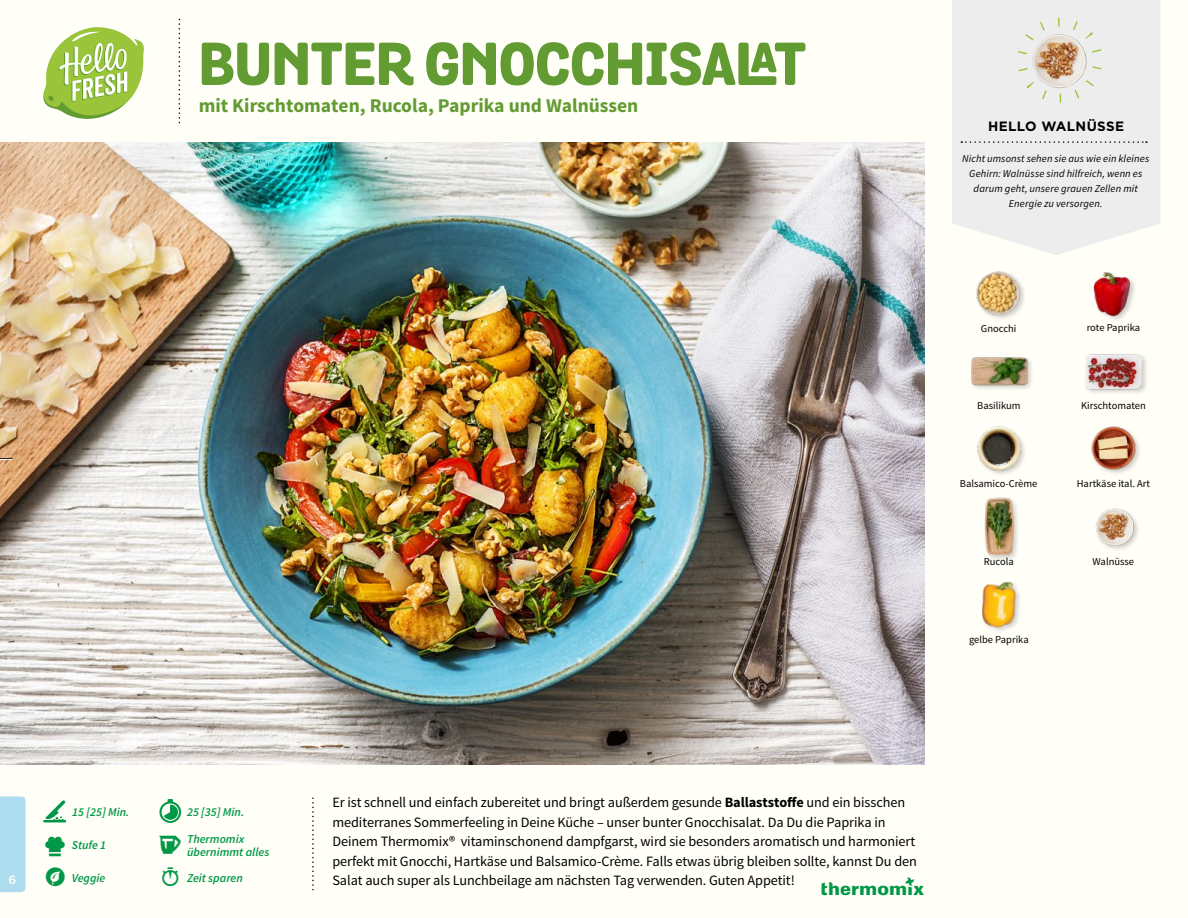
<style>
.page{position:relative;width:1188px;height:918px;background:#fffef7}
.page>*{position:absolute;margin:0;border:0;box-sizing:border-box;transform-origin:0 0}
.t1{font:800 58.5px "Grota Rounded";color:#619b31}
.t2{font:700 19.5px "Source Sans Pro";color:#619b31}
.t3{font:14.25px/19.5px "Source Sans Pro";letter-spacing:-.005em;color:#000}
.t4{font:700 13.5px "Gotham";letter-spacing:.03em;color:#000}
.t5{font:italic 600 12px/13.2px "Source Sans Pro";color:#009847}
.t6{font:500 12px "Gotham";color:#fffef7}
.t7{font:italic 10.5px/14.7px "Source Sans Pro";letter-spacing:.01em;color:#000;text-align:center}
.t8{font:10.5px "Source Sans Pro";color:#000}
.s1{font-weight:700}
</style>
<div class="page">
<svg style="left:43px;top:27px;width:101px;height:92px"></svg>
<div style="left:0;top:796px;width:26px;height:96px;background:#acdced"></div>
<img style="left:982px;top:581px;width:38px;height:50px">
<img style="left:1095px;top:508px;width:43px;height:41px">
<div style="left:983px;top:496px;width:37px;height:66px;background:#000;opacity:.2"></div>
<img style="left:983px;top:498px;width:37px;height:57px">
<img style="left:1091px;top:426px;width:49px;height:47px">
<img style="left:977px;top:426px;width:48px;height:48px">
<div style="left:971px;top:356px;width:63px;height:36px;background:#000;opacity:.2"></div>
<img style="left:971px;top:356px;width:56px;height:36px">
<div style="left:1084px;top:352px;width:65px;height:44px;background:#000;opacity:.2"></div>
<img style="left:1085px;top:352px;width:57px;height:44px">
<img style="left:1093px;top:271px;width:42px;height:49px">
<img style="left:976px;top:271px;width:48px;height:48px">
<svg style="left:952px;top:0;width:208px;height:255px;background:#eeeeed"></svg>
<svg style="left:961px;top:141px;width:186px;height:2px"></svg>
<img style="left:1017px;top:18px;width:82px;height:82px">
<div style="left:1017px;top:18px;width:85px;height:85px;border:9px dashed #9ac43a;border-radius:50%"></div>
<img style="left:0;top:142px;width:925px;height:623px">
<svg style="left:0;top:458px;width:13px;height:2px"></svg>
<h1 class="t1" style="left:199px;top:18px;width:609px">BUNTER GNOCCHISALAT</h1>
<h2 class="t2" style="left:199px;top:93px;width:441px">mit Kirschtomaten, Rucola, Paprika und Walnüssen</h2>
<p class="t4" style="left:988px;top:117px;width:138px">HELLO WALNÜSSE</p>
<p class="t7" style="left:962px;top:152px;width:189px">Nicht umsonst sehen sie aus wie ein kleines Gehirn: Walnüsse sind hilfreich, wenn es darum geht, unsere grauen Zellen mit Energie zu versorgen.</p>
<p class="t8" style="left:981px;top:322px;width:37px">Gnocchi</p>
<p class="t8" style="left:1087px;top:321px;width:55px">rote Paprika</p>
<p class="t8" style="left:977px;top:399px;width:45px">Basilikum</p>
<p class="t8" style="left:1081px;top:399px;width:66px">Kirschtomaten</p>
<p class="t8" style="left:960px;top:477px;width:79px">Balsamico-Crème</p>
<p class="t8" style="left:1077px;top:477px;width:75px">Hartkäse ital. Art</p>
<p class="t8" style="left:984px;top:555px;width:32px">Rucola</p>
<p class="t8" style="left:1093px;top:555px;width:43px">Walnüsse</p>
<p class="t8" style="left:969px;top:633px;width:61px">gelbe Paprika</p>
<p class="t5" style="left:72px;top:805px;width:59px">15 [25] Min.</p>
<p class="t5" style="left:187px;top:805px;width:59px">25 [35] Min.</p>
<p class="t5" style="left:72px;top:839px;width:36px">Stufe 1</p>
<p class="t5" style="left:187px;top:832px;width:84px">Thermomix übernimmt alles</p>
<p class="t6" style="left:9px;top:872px;width:9px">6</p>
<p class="t5" style="left:72px;top:871px;width:35px">Veggie</p>
<p class="t5" style="left:187px;top:871px;width:57px">Zeit sparen</p>
<p class="t3" style="left:332px;top:793px;width:586px">Er ist schnell und einfach zubereitet und bringt außerdem gesunde <span class="s1">Ballaststoffe</span> und ein bisschen mediterranes Sommerfeeling in Deine Küche – unser bunter Gnocchisalat. Da Du die Paprika in Deinem Thermomix® vitaminschonend dampfgarst, wird sie besonders aromatisch und harmoniert perfekt mit Gnocchi, Hartkäse und Balsamico-Crème. Falls etwas übrig bleiben sollte, kannst Du den Salat auch super als Lunchbeilage am nächsten Tag verwenden. Guten Appetit!</p>
</div>
